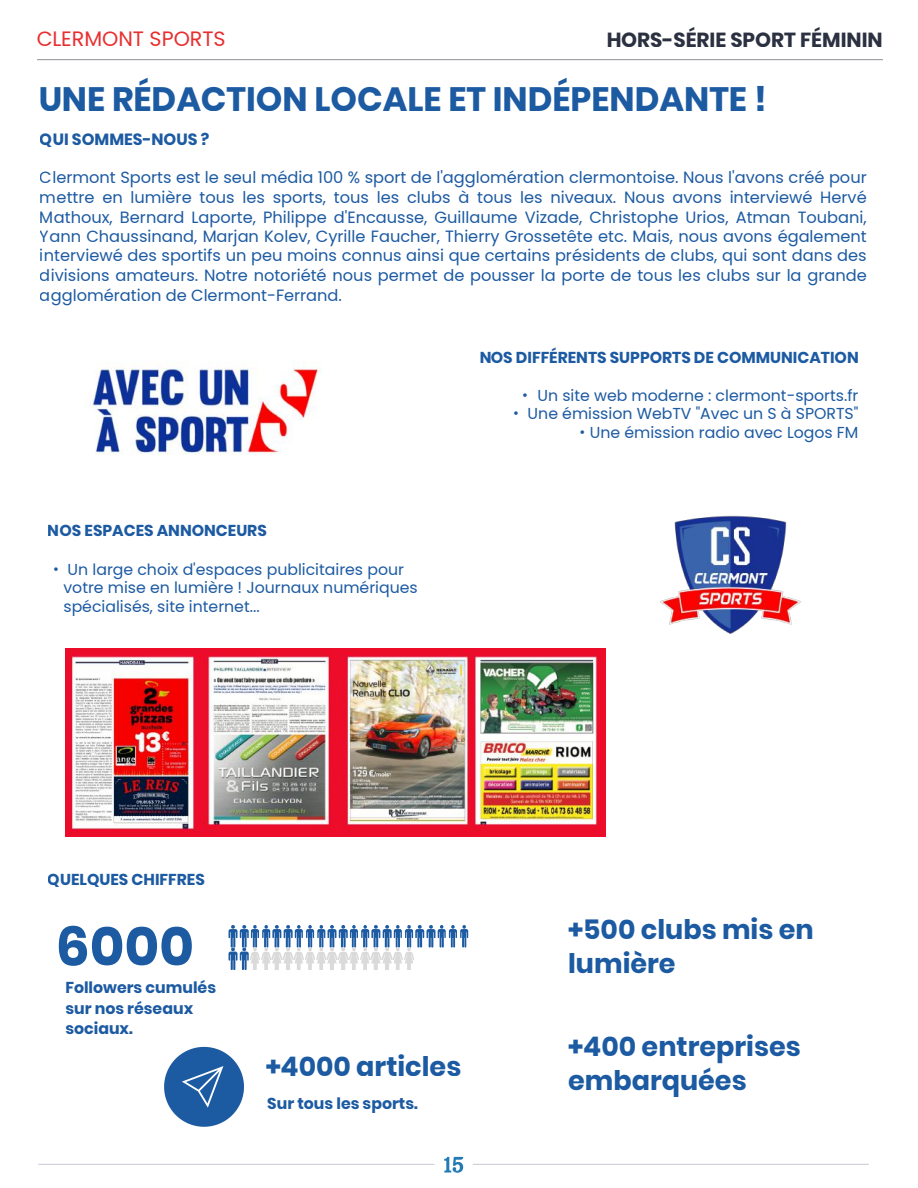
<style>
.page{position:relative;width:918px;height:1188px;background:#fff}
.page>*{position:absolute;margin:0;border:0;box-sizing:border-box;transform-origin:0 0}
.t1{font:700 54px "Poppins";color:#1c5aa2}
.t2{font:700 33.75px "Poppins";color:#1c5aa2}
.t3{font:700 27px/33.8px "Poppins";color:#1c5aa2}
.t4{font:20.7px "Poppins";color:#e82f30}
.t5{font:700 20.4px "Poppins";color:#2b3140}
.t6{font:16.2px/19.6px "Poppins";color:#1c5aa2;text-align:justify}
.t7{font:700 16.2px "Poppins";color:#1c5aa2}
.t8{font:15.75px/18.6px "Poppins";color:#1c5aa2}
.t9{font:700 15.75px/20.2px "Poppins";color:#1c5aa2}
.t10{font:14.25px "Poppins";color:#1c5aa2}
.s1{font-size:14.25px}
</style>
<div class="page">
<hr style="left:38px;top:59px;width:844px;height:1px;background:#9b9da3">
<hr style="left:39px;top:1164px;width:395px;height:1px;background:#cccfd9">
<hr style="left:473px;top:1164px;width:395px;height:1px;background:#cccfd9">
<svg style="left:444px;top:1157px;width:19px;height:16px"></svg>
<img style="left:660px;top:515px;width:142px;height:119px">
<img style="left:91px;top:362px;width:230px;height:93px">
<img style="left:65px;top:649px;width:540px;height:188px">
<svg style="left:229px;top:925px;width:239px;height:45px"></svg>
<svg style="left:164px;top:1047px;width:80px;height:80px"></svg>
<p class="t4" style="left:36px;top:29px;width:191px">CLERMONT SPORTS</p>
<p class="t5" style="left:606px;top:25px;width:278px">HORS-SÉRIE SPORT FÉMININ</p>
<h2 class="t2" style="left:38px;top:75px;width:730px">UNE RÉDACTION LOCALE ET INDÉPENDANTE !</h2>
<p class="t7" style="left:40px;top:128px;width:171px">QUI SOMMES-NOUS ?</p>
<p class="t6" style="left:40px;top:168px;width:828px">Clermont Sports est le seul média 100 % sport de l'agglomération clermontoise. Nous l'avons créé pour mettre en lumière tous les sports, tous les clubs à tous les niveaux. Nous avons interviewé Hervé Mathoux, Bernard Laporte, Philippe d'Encausse, Guillaume Vizade, Christophe Urios, Atman Toubani, Yann Chaussinand, Marjan Kolev, Cyrille Faucher, Thierry Grossetête etc. Mais, nous avons également interviewé des sportifs un peu moins connus ainsi que certains présidents de clubs, qui sont dans des divisions amateurs. Notre notoriété nous permet de pousser la porte de tous les clubs sur la grande agglomération de Clermont-Ferrand.</p>
<p class="t9" style="left:48px;top:521px;width:221px">NOS ESPACES ANNONCEURS</p>
<p class="t8" style="left:63px;top:561px;width:356px">Un large choix d'espaces publicitaires pour votre mise en lumière ! Journaux numériques spécialisés, site internet...</p>
<p class="t10" style="left:53px;top:563px;width:7px">•</p>
<p class="t9" style="left:479px;top:347px;width:381px">NOS DIFFÉRENTS SUPPORTS DE COMMUNICATION</p>
<p class="t8" style="left:522px;top:387px;width:338px"><span class="s1">•</span> Un site web moderne : clermont-sports.fr</p>
<p class="t8" style="left:513px;top:405px;width:347px"><span class="s1">•</span> Une émission WebTV "Avec un S à SPORTS"</p>
<p class="t8" style="left:580px;top:424px;width:280px"><span class="s1">•</span> Une émission radio avec Logos FM</p>
<p class="t9" style="left:48px;top:870px;width:159px">QUELQUES CHIFFRES</p>
<h1 class="t1" style="left:56px;top:909px;width:140px">6000</h1>
<p class="t9" style="left:65px;top:978px;width:152px">Followers cumulés sur nos réseaux sociaux.</p>
<h3 class="t3" style="left:265px;top:1049px;width:197px">+4000 articles</h3>
<p class="t9" style="left:267px;top:1093px;width:152px">Sur tous les sports.</p>
<h3 class="t3" style="left:568px;top:913px;width:247px">+500 clubs mis en lumière</h3>
<h3 class="t3" style="left:568px;top:1029px;width:234px">+400 entreprises embarquées</h3>
</div>
